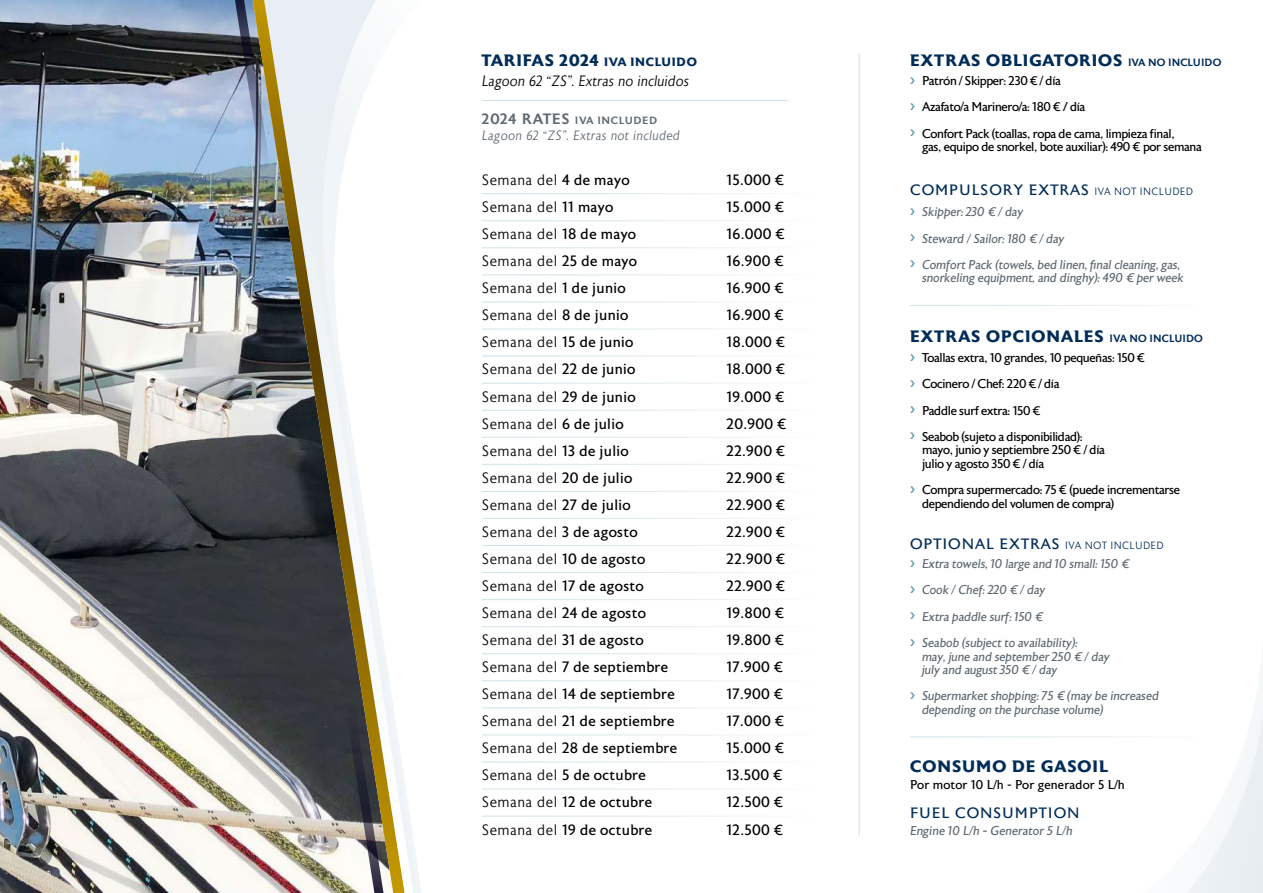
<style>
.page{position:relative;width:1263px;height:893px;background:#fff}
.page>*{position:absolute;margin:0;border:0;box-sizing:border-box;transform-origin:0 0}
.t1{font:700 16.5px "Astoria";letter-spacing:.06em;color:#002c58}
.t2{font:15px "Astoria";letter-spacing:.02em;color:#000}
.t3{font:300 15px "Astoria";letter-spacing:.02em;color:#000}
.t4{font:15px "Astoria";letter-spacing:.06em;color:#002c58}
.t5{font:italic 300 15px "Astoria";color:#000}
.t6{font:italic 300 13.5px "Astoria";letter-spacing:.02em;color:#5f6a72}
.t7{font:12.75px/26.2px "Astoria";letter-spacing:-.03em;color:#000}
.t8{font:italic 12.75px/26.2px "Astoria";color:#5f6a72}
.t9{font:12.75px "Astoria";letter-spacing:.01em;color:#000}
.t10{font:500 10.5px "Astoria";letter-spacing:.06em;color:#5f6a72}
.s1{font-size:12px}
.s2{font-size:15px}
.s3{font-weight:400}
.s4{font-family:"Catamaran";font-weight:100}
.s5{font-weight:300}
.s6{font-weight:500;font-size:10.5px}
.s7{font-weight:300;font-size:10.5px}
</style>
<div class="page">
<svg style="left:1187px;top:698px;width:76px;height:195px"></svg>
<hr style="left:482px;top:100px;width:306px;height:1px;background:#d4dfe7">
<img style="left:0;top:0;width:253px;height:893px">
<svg style="left:405px;top:787px;width:16px;height:106px"></svg>
<svg style="left:253px;top:0;width:152px;height:893px"></svg>
<img style="left:226px;top:0;width:87px;height:435px">
<svg style="left:315px;top:522px;width:83px;height:371px"></svg>
<hr style="left:859px;top:53px;width:1px;height:782px;background:#d4dfe7">
<hr style="left:910px;top:737px;width:292px;height:1px;background:#fff">
<p class="t1" style="left:482px;top:50px;width:216px">TARIFAS 2024 <span class="s1">IVA INCLUIDO</span></p>
<p class="t5" style="left:482px;top:72px;width:208px">Lagoon 62 “ZS”. Extras no incluidos</p>
<p class="t10" style="left:482px;top:114px;width:176px"><span class="s2">2024 RATES</span> IVA INCLUDED</p>
<p class="t6" style="left:482px;top:128px;width:200px">Lagoon 62 “ZS”. Extras not included</p>
<p class="t3" style="left:482px;top:172px;width:149px">Semana del <span class="s3">4 de mayo</span></p>
<p class="t2" style="left:726px;top:172px;width:59px">15.000 <span class="s4">€</span></p>
<p class="t3" style="left:482px;top:199px;width:133px">Semana del <span class="s3">11 mayo</span></p>
<p class="t2" style="left:726px;top:199px;width:59px">15.000 <span class="s4">€</span></p>
<p class="t3" style="left:482px;top:226px;width:156px">Semana del <span class="s3">18 de mayo</span></p>
<p class="t2" style="left:726px;top:226px;width:60px">16.000 <span class="s4">€</span></p>
<p class="t3" style="left:482px;top:253px;width:157px">Semana del <span class="s3">25 de mayo</span></p>
<p class="t2" style="left:726px;top:253px;width:59px">16.900 <span class="s4">€</span></p>
<p class="t3" style="left:482px;top:280px;width:145px">Semana del <span class="s3">1 de junio</span></p>
<p class="t2" style="left:726px;top:280px;width:59px">16.900 <span class="s4">€</span></p>
<p class="t3" style="left:482px;top:307px;width:148px">Semana del <span class="s3">8 de junio</span></p>
<p class="t2" style="left:726px;top:307px;width:59px">16.900 <span class="s4">€</span></p>
<p class="t3" style="left:482px;top:334px;width:153px">Semana del <span class="s3">15 de junio</span></p>
<p class="t2" style="left:726px;top:334px;width:60px">18.000 <span class="s4">€</span></p>
<p class="t3" style="left:482px;top:361px;width:155px">Semana del <span class="s3">22 de junio</span></p>
<p class="t2" style="left:726px;top:361px;width:60px">18.000 <span class="s4">€</span></p>
<p class="t3" style="left:482px;top:388px;width:155px">Semana del <span class="s3">29 de junio</span></p>
<p class="t2" style="left:726px;top:388px;width:59px">19.000 <span class="s4">€</span></p>
<p class="t3" style="left:482px;top:415px;width:143px">Semana del <span class="s3">6 de julio</span></p>
<p class="t2" style="left:726px;top:415px;width:61px">20.900 <span class="s4">€</span></p>
<p class="t3" style="left:482px;top:443px;width:148px">Semana del <span class="s3">13 de julio</span></p>
<p class="t2" style="left:726px;top:442px;width:60px">22.900 <span class="s4">€</span></p>
<p class="t3" style="left:482px;top:470px;width:152px">Semana del <span class="s3">20 de julio</span></p>
<p class="t2" style="left:726px;top:470px;width:60px">22.900 <span class="s4">€</span></p>
<p class="t3" style="left:482px;top:497px;width:150px">Semana del <span class="s3">27 de julio</span></p>
<p class="t2" style="left:726px;top:497px;width:60px">22.900 <span class="s4">€</span></p>
<p class="t3" style="left:482px;top:524px;width:157px">Semana del <span class="s3">3 de agosto</span></p>
<p class="t2" style="left:726px;top:524px;width:60px">22.900 <span class="s4">€</span></p>
<p class="t2" style="left:482px;top:551px;width:165px"><span class="s5">Semana del</span> 10 de agosto</p>
<p class="t2" style="left:726px;top:551px;width:60px">22.900 <span class="s4">€</span></p>
<p class="t2" style="left:482px;top:578px;width:163px"><span class="s5">Semana del</span> 17 de agosto</p>
<p class="t2" style="left:726px;top:578px;width:60px">22.900 <span class="s4">€</span></p>
<p class="t2" style="left:482px;top:605px;width:165px"><span class="s5">Semana del</span> 24 de agosto</p>
<p class="t2" style="left:726px;top:605px;width:59px">19.800 <span class="s4">€</span></p>
<p class="t2" style="left:482px;top:632px;width:163px"><span class="s5">Semana del</span> 31 de agosto</p>
<p class="t2" style="left:726px;top:632px;width:59px">19.800 <span class="s4">€</span></p>
<p class="t2" style="left:482px;top:659px;width:188px"><span class="s5">Semana del</span> 7 de septiembre</p>
<p class="t2" style="left:726px;top:659px;width:58px">17.900 <span class="s4">€</span></p>
<p class="t2" style="left:482px;top:686px;width:194px"><span class="s5">Semana del</span> 14 de septiembre</p>
<p class="t2" style="left:726px;top:686px;width:58px">17.900 <span class="s4">€</span></p>
<p class="t2" style="left:482px;top:713px;width:194px"><span class="s5">Semana del</span> 21 de septiembre</p>
<p class="t2" style="left:726px;top:713px;width:59px">17.000 <span class="s4">€</span></p>
<p class="t2" style="left:482px;top:740px;width:197px"><span class="s5">Semana del</span> 28 de septiembre</p>
<p class="t2" style="left:726px;top:740px;width:59px">15.000 <span class="s4">€</span></p>
<p class="t2" style="left:482px;top:767px;width:165px"><span class="s5">Semana del</span> 5 de octubre</p>
<p class="t2" style="left:726px;top:767px;width:57px">13.500 <span class="s4">€</span></p>
<p class="t2" style="left:482px;top:794px;width:172px"><span class="s5">Semana del</span> 12 de octubre</p>
<p class="t2" style="left:726px;top:794px;width:58px">12.500 <span class="s4">€</span></p>
<p class="t2" style="left:482px;top:821px;width:172px"><span class="s5">Semana del</span> 19 de octubre</p>
<p class="t2" style="left:726px;top:821px;width:58px">12.500 <span class="s4">€</span></p>
<p class="t1" style="left:910px;top:50px;width:313px">EXTRAS OBLIGATORIOS <span class="s6">IVA NO INCLUIDO</span></p>
<p class="t7" style="left:922px;top:68px;width:254px">Patrón / Skipper: 230 <span class="s4">€</span> / día<br>Azafato/a Marinero/a: 180 <span class="s4">€ /</span> día<br>Confort Pack (toallas, ropa de cama, limpieza final,</p>
<p class="t7" style="left:922px;top:134px;width:281px">gas, equipo de snorkel, bote auxiliar): 490 <span class="s4">€</span> por semana</p>
<p class="t4" style="left:910px;top:182px;width:285px">COMPULSORY EXTRAS <span class="s7">IVA NOT INCLUDED</span></p>
<p class="t8" style="left:922px;top:199px;width:259px">Skipper: 230 <span class="s4">€</span> / day<br>Steward / Sailor: 180 <span class="s4">€</span> / day<br>Comfort Pack (towels, bed linen, final cleaning, gas,</p>
<p class="t8" style="left:922px;top:265px;width:263px">snorkeling equipment, and dinghy): 490 <span class="s4">€</span> per week</p>
<p class="t1" style="left:910px;top:327px;width:294px">EXTRAS OPCIONALES <span class="s6">IVA NO INCLUIDO</span></p>
<p class="t7" style="left:922px;top:345px;width:224px">Toallas extra, 10 grandes, 10 pequeñas: 150 <span class="s4">€<br></span>Cocinero / Chef: 220 <span class="s4">€</span> / día<br>Paddle surf extra: 150 <span class="s4">€<br></span>Seabob (sujeto a disponibilidad):</p>
<p class="t7" style="left:922px;top:444px;width:184px;line-height:13.5px">mayo, junio y septiembre 250 <span class="s4">€</span> / día julio y agosto 350 <span class="s4">€</span> / día</p>
<p class="t7" style="left:922px;top:483px;width:260px;line-height:13.5px">Compra supermercado: 75 <span class="s4">€</span> (puede incrementarse dependiendo del volumen de compra)</p>
<p class="t4" style="left:910px;top:535px;width:255px">OPTIONAL EXTRAS <span class="s7">IVA NOT INCLUDED</span></p>
<p class="t8" style="left:922px;top:551px;width:211px">Extra towels, 10 large and 10 small: 150 <span class="s4">€<br></span>Cook / Chef: 220 <span class="s4">€</span> / day<br>Extra paddle surf: 150 <span class="s4">€<br></span>Seabob (subject to availability):</p>
<p class="t8" style="left:922px;top:650px;width:189px;line-height:13.5px">may, june and september 250 <span class="s4">€</span> / day july and august 350 <span class="s4">€</span> / day</p>
<p class="t8" style="left:922px;top:690px;width:238px;line-height:13.5px">Supermarket shopping: 75 <span class="s4">€</span> (may be increased depending on the purchase volume)</p>
<p class="t1" style="left:910px;top:757px;width:199px">CONSUMO DE GASOIL</p>
<p class="t9" style="left:910px;top:777px;width:216px">Por motor 10 L/h - Por generador 5 L/h</p>
<p class="t4" style="left:910px;top:805px;width:171px">FUEL CONSUMPTION</p>
<p class="t8" style="left:910px;top:818px;width:164px">Engine 10 L/h - Generator 5 L/h</p>
</div>
